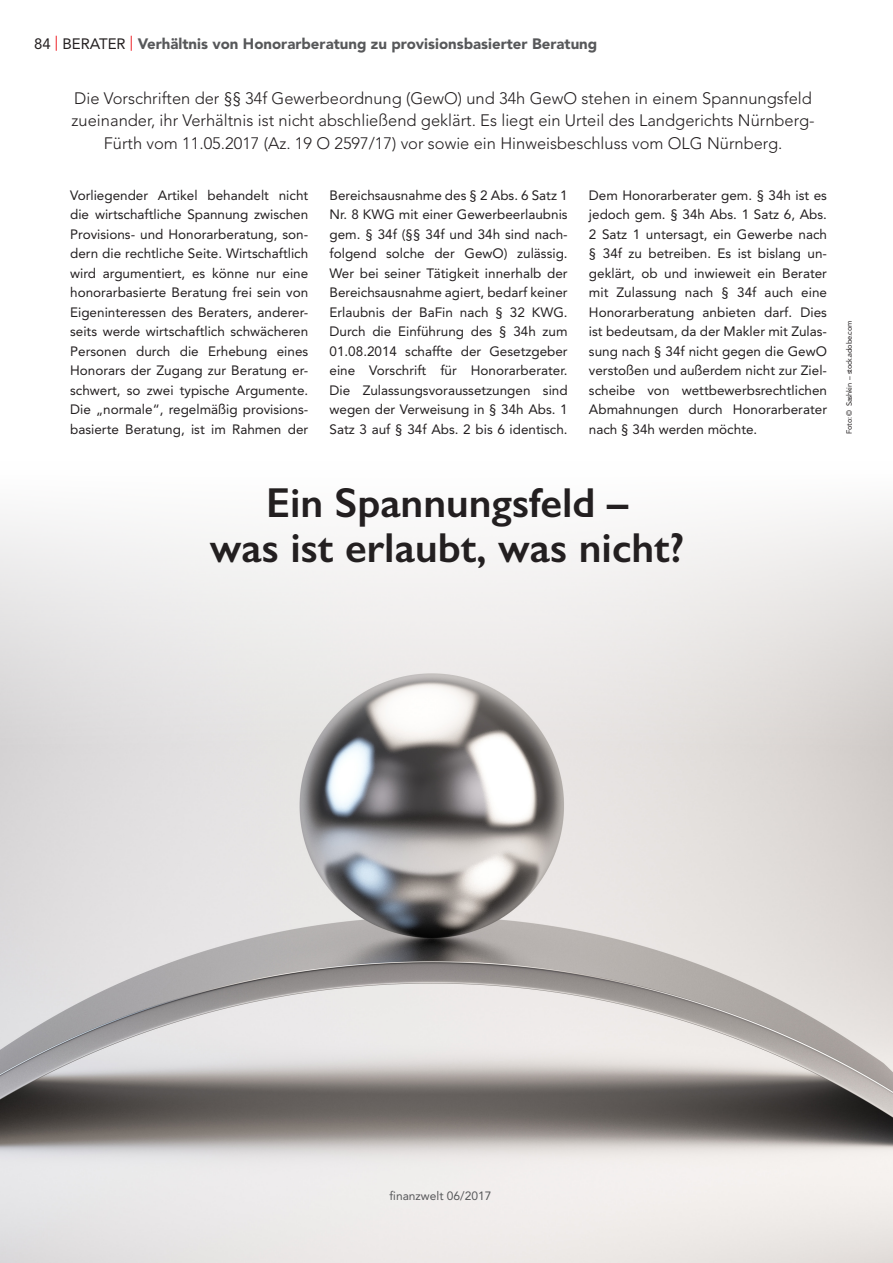
<style>
.page{position:relative;width:893px;height:1263px;background:#fff}
.page>*{position:absolute;margin:0;border:0;box-sizing:border-box;transform-origin:0 0}
.t1{font:600 42px/45px "Gill Sans";color:#231f20;text-align:center}
.Subline_Light{font:300 16.5px/22.5px "Avenir LT Std";color:#231f20;text-align:center}
.t2{font:900 15px "Avenir LT Std";color:#57585a}
.Fließtext_-_Standard{font:13.5px/19.5px "Avenir LT Std";color:#231f20;text-align:justify}
.t3{font:12px "Avenir LT Std";color:#57585a}
.t4{font:7.5px "Avenir LT Std";letter-spacing:-.04em;color:#231f20}
.s1{font-weight:400;color:#231f20}
.s2{font-weight:400;color:#ee1d23}
</style>
<div class="page">
<img style="left:0;top:508px;width:893px;height:755px">
<p class="t2" style="left:34px;top:34px;width:565px"><span class="s1">84</span> <span class="s2">|</span> <span class="s1">BERATER</span> <span class="s2">|</span> Verhältnis von Honorarberatung zu provisionsbasierter Beratung</p>
<p class="Subline_Light" style="left:72px;top:87px;width:744px">Die Vorschriften der §§ 34f Gewerbeordnung (GewO) und 34h GewO stehen in einem Spannungsfeld zueinander, ihr Verhältnis ist nicht abschließend geklärt. Es liegt ein Urteil des Landgerichts Nürnberg-<br>Fürth vom 11.05.2017 (Az. 19 O 2597/17) vor sowie ein Hinweisbeschluss vom OLG Nürnberg.</p>
<p class="Fließtext_-_Standard" style="left:70px;top:186px;width:240px">Vorliegender Artikel behandelt nicht die wirtschaftliche Spannung zwischen Provisions- und Honorarberatung, son&shy;dern die rechtliche Seite. Wirtschaftlich wird argumentiert, es könne nur eine honorarbasierte Beratung frei sein von Eigeninteressen des Beraters, anderer&shy;seits werde wirtschaftlich schwächeren Personen durch die Erhebung eines Honorars der Zugang zur Beratung er&shy;schwert, so zwei typische Argumente.<br>Die „normale“, regelmäßig provisions&shy;basierte Beratung, ist im Rahmen der</p>
<p class="Fließtext_-_Standard" style="left:330px;top:186px;width:240px">Bereichsausnahme des § 2 Abs. 6 Satz 1<br>Nr. 8 KWG mit einer Gewerbeerlaubnis gem. § 34f (§§ 34f und 34h sind nach&shy;folgend solche der GewO) zulässig.<br>Wer bei seiner Tätigkeit innerhalb der Bereichsausnahme agiert, bedarf keiner Erlaubnis der BaFin nach § 32 KWG.<br>Durch die Einführung des § 34h zum 01.08.2014 schaffte der Gesetzgeber eine Vorschrift für Honorarberater.<br>Die Zulassungsvoraussetzungen sind wegen der Verweisung in § 34h Abs. 1<br>Satz 3 auf § 34f Abs. 2 bis 6 identisch.</p>
<p class="Fließtext_-_Standard" style="left:589px;top:186px;width:240px">Dem Honorarberater gem. § 34h ist es jedoch gem. § 34h Abs. 1 Satz 6, Abs.<br>2 Satz 1 untersagt, ein Gewerbe nach § 34f zu betreiben. Es ist bislang un&shy;geklärt, ob und inwieweit ein Berater mit Zulassung nach § 34f auch eine Honorarberatung anbieten darf. Dies ist bedeutsam, da der Makler mit Zulas&shy;sung nach § 34f nicht gegen die GewO verstoßen und außerdem nicht zur Ziel&shy;scheibe von wettbewerbsrechtlichen Abmahnungen durch Honorarberater nach § 34h werden möchte.</p>
<p class="t4" style="left:845px;top:434px;width:114px;rotate:-90deg">Foto: © Sashkin – stock.adobe.com</p>
<p class="t1" style="left:210px;top:480px;width:476px">Ein Spannungsfeld –<br>was ist erlaubt, was nicht?</p>
<p class="t3" style="left:390px;top:1188px;width:103px">finanzwelt 06/2017</p>
</div>
